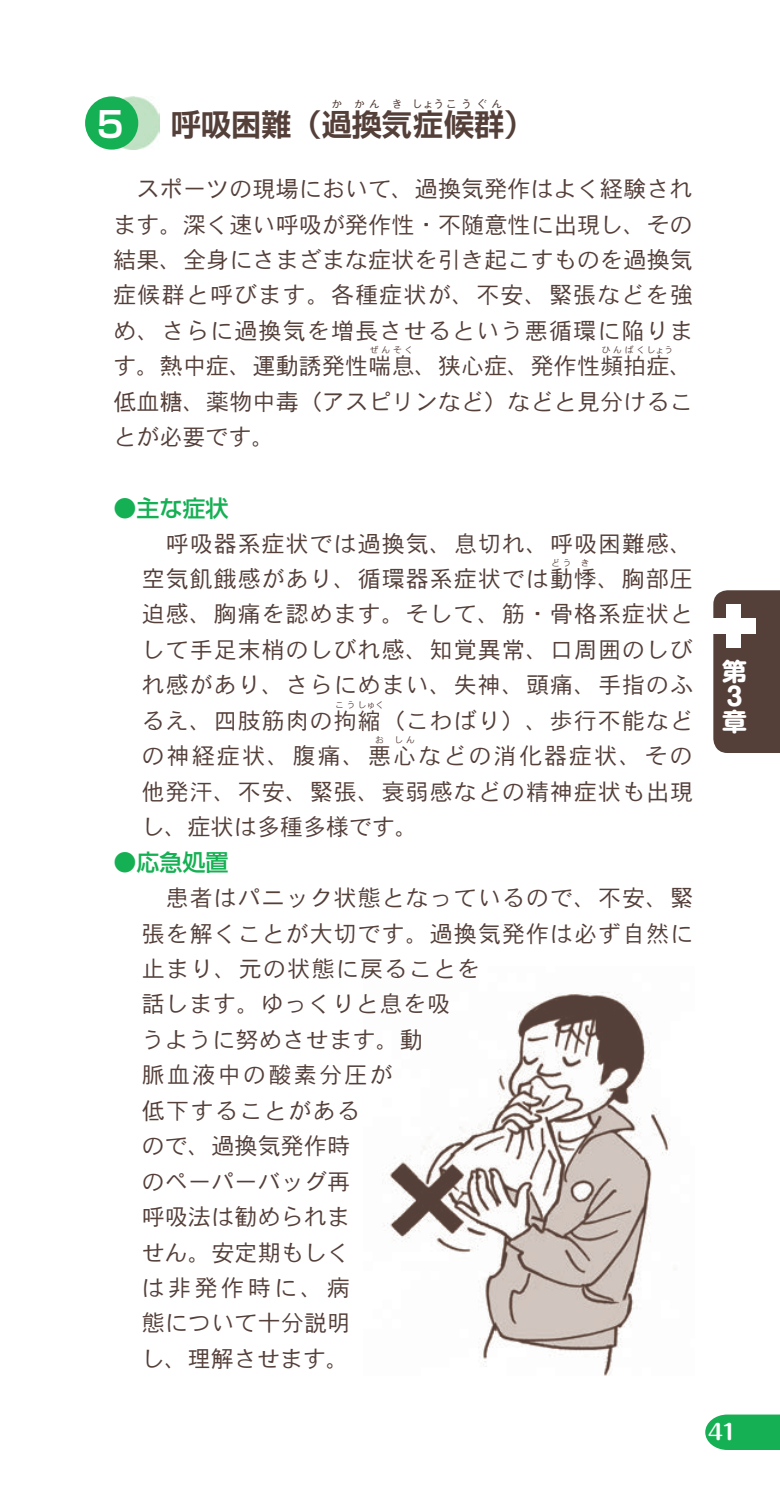
<style>
.page{position:relative;width:780px;height:1489px;background:#fff}
.page>*{position:absolute;margin:0;border:0;box-sizing:border-box;transform-origin:0 0}
.t1{font:700 35.5px "Shin Go Pro De";color:#fff}
.t2{font:700 30px "Shin Go Pro De";color:#543f39}
.t3{font:700 24.75px/24.8px "Shin M Go Pro";color:#fff}
.t4{font:23px/35.5px "DFHS Gothic Std W3";letter-spacing:.04em;color:#543f39}
.t5{font:23px/35.5px "DFHS Gothic Std W3";letter-spacing:.005em;color:#543f39}
.t6{font:23px "DFHS Gothic Std W3";letter-spacing:.09em;color:#543f39}
.t7{font:500 23px "Shin Go Pro";color:#15b053}
.t8{font:700 21.25px "Maru Fo Pro";color:#fff}
.t9{font:700 10.75px "Shin Go Pro De";letter-spacing:.31em;color:#543f39}
.t10{font:700 10.75px "Shin Go Pro De";letter-spacing:.415em;color:#543f39}
.t11{font:8.75px "DFHS Gothic Std W3";letter-spacing:.3em;color:#543f39}
.t12{font:8.75px "DFHS Gothic Std W3";letter-spacing:.235em;color:#543f39}
</style>
<div class="page">
<div style="left:713px;top:590px;width:67px;height:163px;background:#543f39"></div>
<svg style="left:705px;top:1414px;width:75px;height:35px;background:#27b660"></svg>
<div style="left:711px;top:618px;width:44px;height:15px;background:#fff"></div>
<div style="left:726px;top:604px;width:14px;height:44px;background:#fff"></div>
<img style="left:120px;top:96px;width:39px;height:54px">
<div style="left:85px;top:96px;width:53px;height:54px;background:#15b053;border-radius:50%"></div>
<img style="left:384px;top:992px;width:286px;height:383px">
<p class="t10" style="left:331px;top:95px;width:12px">か</p>
<p class="t10" style="left:354px;top:95px;width:27px">かん</p>
<p class="t10" style="left:391px;top:95px;width:12px">き</p>
<p class="t9" style="left:412px;top:95px;width:91px">しょうこうぐん</p>
<h1 class="t1" style="left:97px;top:95px;width:28px">5</h1>
<h2 class="t2" style="left:171px;top:99px;width:365px">呼吸困難（過換気症候群）</h2>
<p class="t4" style="left:113px;top:171px;width:581px;text-align:justify">　スポーツの現場において、過換気発作はよく経験されます。深く速い呼吸が発作性・不随意性に出現し、その結果、全身にさまざまな症状を引き起こすものを過換気症候群と呼びます。各種症状が、不安、緊張などを強め、さらに過換気を増長させるという悪循環に陥ります。熱中症、運動誘発性喘息、狭心症、発作性頻拍症、</p>
<p class="t11" style="left:370px;top:345px;width:45px">ぜんそく</p>
<p class="t12" style="left:601px;top:345px;width:73px">ひんぱくしょう</p>
<p class="t5" style="left:113px;top:383px;width:581px">低血糖、薬物中毒（アスピリンなど）などと見分けることが必要です。</p>
<p class="t7" style="left:113px;top:489px;width:117px">●主な症状</p>
<p class="t4" style="left:142px;top:525px;width:553px">　呼吸器系症状では過換気、息切れ、呼吸困難感、空気飢餓感があり、循環器系症状では動悸、胸部圧</p>
<p class="t11" style="left:551px;top:558px;width:22px">どう</p>
<p class="t11" style="left:581px;top:558px;width:10px">き</p>
<p class="t4" style="left:142px;top:596px;width:553px;text-align:justify">迫感、胸痛を認めます。そして、筋・骨格系症状として手足末梢のしびれ感、知覚異常、口周囲のしびれ感があり、さらにめまい、失神、頭痛、手指のふるえ、四肢筋肉の拘縮（こわばり）、歩行不能など</p>
<p class="t11" style="left:335px;top:700px;width:51px">こうしゅく</p>
<p class="t6" style="left:142px;top:743px;width:552px">の神経症状、腹痛、悪心などの消化器症状、その</p>
<p class="t11" style="left:375px;top:735px;width:10px">お</p>
<p class="t11" style="left:394px;top:735px;width:22px">しん</p>
<p class="t4" style="left:142px;top:773px;width:553px">他発汗、不安、緊張、衰弱感などの精神症状も出現し、症状は多種多様です。</p>
<p class="t7" style="left:113px;top:843px;width:117px">●応急処置</p>
<p class="t4" style="left:142px;top:879px;width:553px">　患者はパニック状態となっているので、不安、緊張を解くことが大切です。過換気発作は必ず自然に止まり、元の状態に戻ることを<br>話します。ゆっくりと息を吸<br>うように努めさせます。動<br>脈血液中の酸素分圧が<br>低下することがある<br>ので、過換気発作時<br>のペーパーバッグ再<br>呼吸法は勧められま<br>せん。安定期もしく<br>は非発作時に、病<br>態について十分説明<br>し、理解させます。</p>
<p class="t3" style="left:722px;top:656px;width:26px">第<br>３章</p>
<p class="t8" style="left:708px;top:1414px;width:31px">41</p>
</div>
